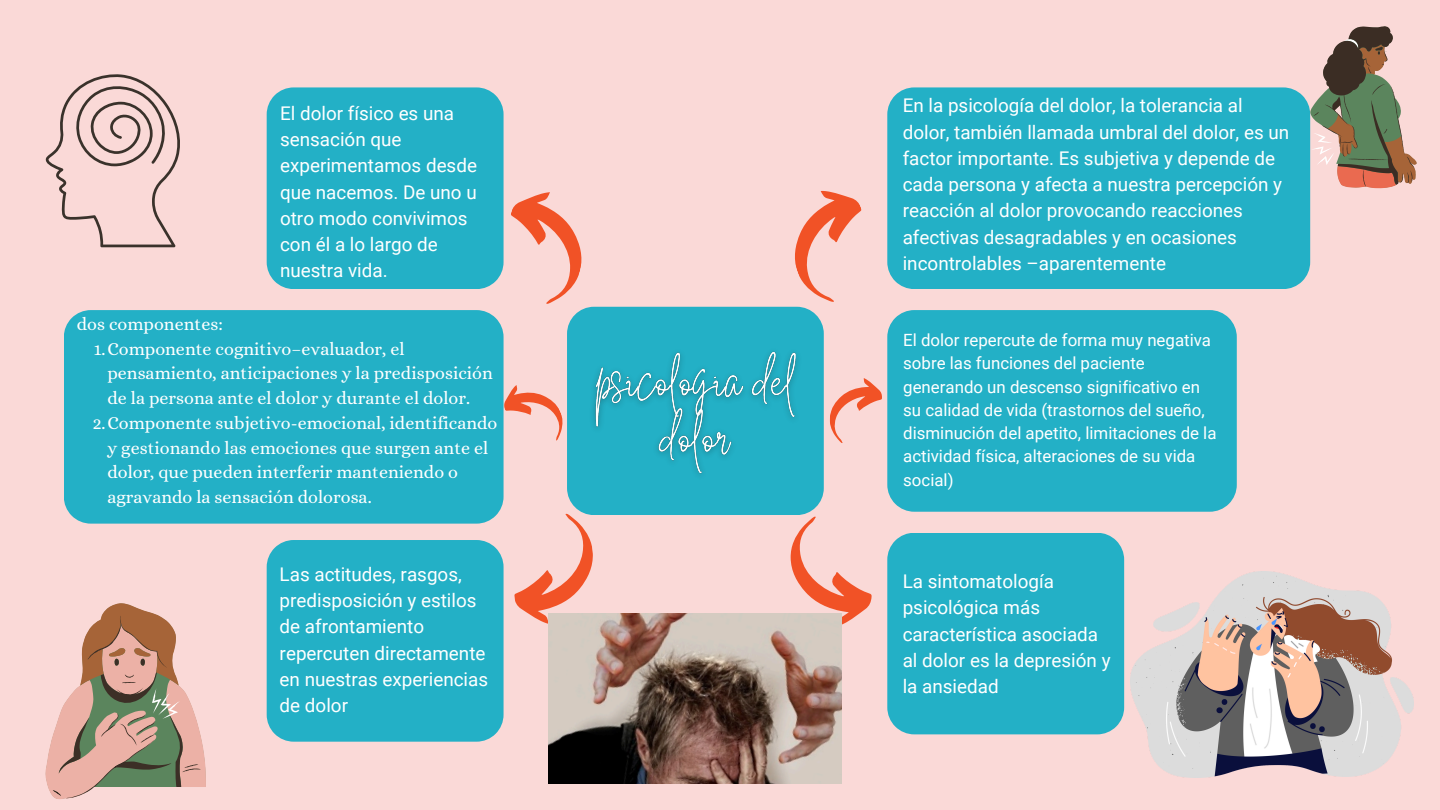
<style>
.page{position:relative;width:1440px;height:810px;background:#fad9d7}
.page>*{position:absolute;margin:0;border:0;box-sizing:border-box;transform-origin:0 0}
.t1{font:18.9px/26.2px "Roboto";color:#fff}
.t2{font:18px/24.8px "Alice";color:#fff}
.t3{font:16.9px/23.2px "Roboto";color:#fff}
</style>
<div class="page">
<div style="left:567px;top:307px;width:257px;height:208px;background:#23b0c6;border-radius:27px"></div>
<div style="left:267px;top:87px;width:237px;height:202px;background:#23b0c6"></div>
<div style="left:887px;top:87px;width:423px;height:202px;background:#23b0c6"></div>
<div style="left:64px;top:310px;width:439px;height:214px;background:#23b0c6"></div>
<div style="left:887px;top:310px;width:350px;height:202px;background:#23b0c6"></div>
<div style="left:267px;top:540px;width:237px;height:202px;background:#23b0c6"></div>
<div style="left:887px;top:533px;width:237px;height:201px;background:#23b0c6"></div>
<svg style="left:492px;top:184px;width:105px;height:126px"></svg>
<svg style="left:775px;top:190px;width:87px;height:120px"></svg>
<svg style="left:514px;top:512px;width:83px;height:114px"></svg>
<svg style="left:791px;top:517px;width:80px;height:108px"></svg>
<svg style="left:498px;top:373px;width:65px;height:82px"></svg>
<svg style="left:829px;top:378px;width:53px;height:65px"></svg>
<img style="left:1130px;top:571px;width:284px;height:206px">
<img style="left:549px;top:614px;width:293px;height:169px">
<svg style="left:46px;top:74px;width:134px;height:173px"></svg>
<svg style="left:1310px;top:26px;width:107px;height:162px"></svg>
<svg style="left:45px;top:603px;width:161px;height:196px"></svg>
<img style="left:593px;top:351px;width:205px;height:123px">
<p class="t1" style="left:280px;top:100px;width:198px">El dolor físico es una sensación que experimentamos desde que nacemos. De uno u otro modo convivimos con él a lo largo de nuestra vida.</p>
<h2 class="t1" style="left:903px;top:93px;width:388px">En la psicología del dolor, la tolerancia al dolor, también llamada umbral del dolor, es un factor importante. Es subjetiva y depende de cada persona y afecta a nuestra percepción y reacción al dolor provocando reacciones afectivas desagradables y en ocasiones incontrolables –aparentemente</h2>
<h2 class="t2" style="left:77px;top:311px;width:148px">dos componentes:</h2>
<p class="t2" style="left:107px;top:336px;width:387px;text-indent:-13px">1.Componente cognitivo–evaluador, el pensamiento, anticipaciones y la predisposición de la persona ante el dolor y durante el dolor.</p>
<p class="t2" style="left:107px;top:410px;width:392px;text-indent:-15px">2.Componente subjetivo-emocional, identificando y gestionando las emociones que surgen ante el dolor, que pueden interferir manteniendo o agravando la sensación dolorosa.</p>
<p class="t1" style="left:280px;top:561px;width:210px">Las actitudes, rasgos, predisposición y estilos de afrontamiento repercuten directamente en nuestras experiencias de dolor</p>
<p class="t3" style="left:903px;top:329px;width:315px">El dolor repercute de forma muy negativa sobre las funciones del paciente generando un descenso significativo en su calidad de vida (trastornos del sueño, disminución del apetito, limitaciones de la actividad física, alteraciones de su vida social)</p>
<p class="t1" style="left:903px;top:568px;width:209px">La sintomatología psicológica más característica asociada al dolor es la depresión y la ansiedad</p>
</div>
